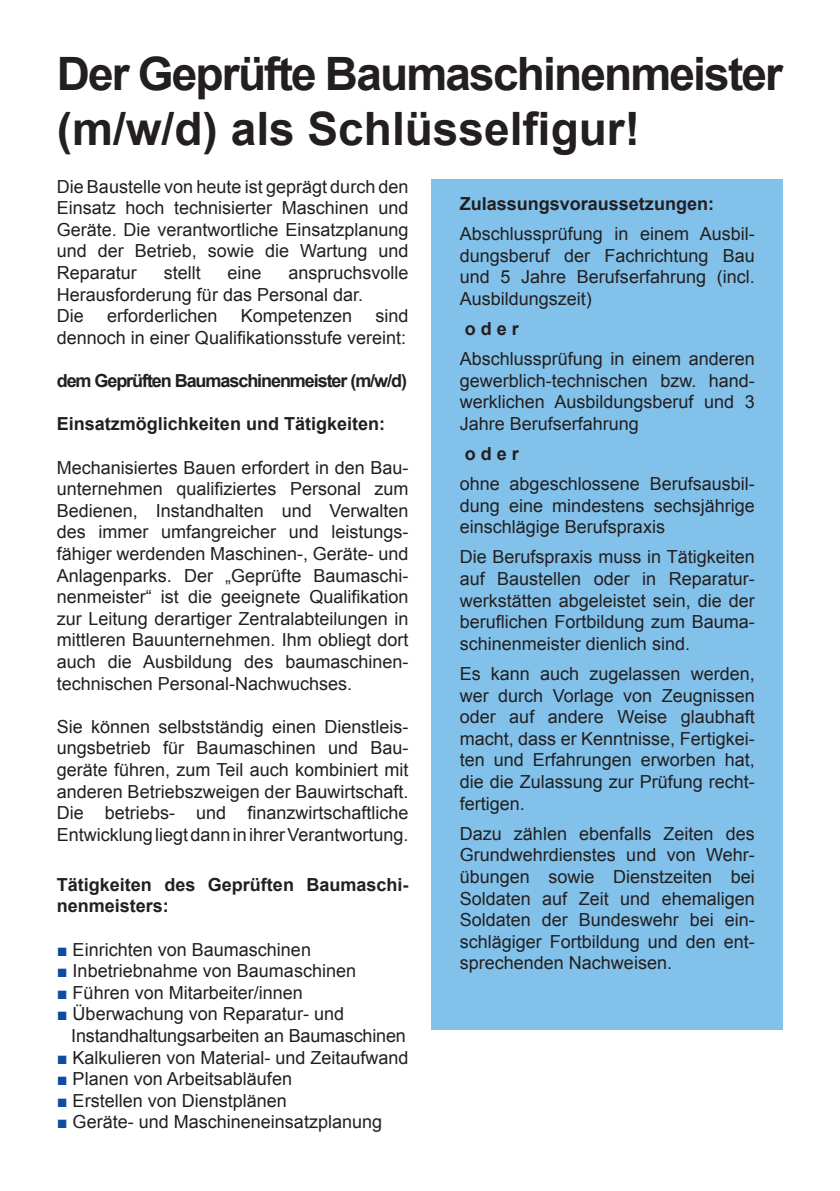
<style>
.page{position:relative;width:840px;height:1191px;background:#fff}
.page>*{position:absolute;margin:0;border:0;box-sizing:border-box;transform-origin:0 0}
.t1{font:700 46px/55.2px "Arial";letter-spacing:-.04em;color:#231f20}
.t2{font:18px/21.6px "Arial";color:#231f20;text-align:justify}
.t3{font:700 18px/21.6px "Arial";color:#231f20}
.t4{font:700 18px "Arial";letter-spacing:-.06em;color:#231f20}
.s1{color:#0d4da1}
</style>
<div class="page">
<div style="left:431px;top:179px;width:351px;height:851px;background:#82c1ea"></div>
<h1 class="t1" style="left:57px;top:48px;width:727px">Der Geprüfte Baumaschinenmeister (m/w/d) als Schlüsselfigur!</h1>
<p class="t2" style="left:57px;top:176px;width:353px">Die Baustelle von heute ist geprägt durch den Einsatz hoch technisierter Maschinen und Geräte. Die verantwortliche Einsatzplanung und der Betrieb, sowie die Wartung und Reparatur</p>
<p class="t2" style="left:57px;top:262px;width:353px;text-align:left;text-indent:231px">anspruchsvolle<br>Herausforderung für das Personal dar.<br>Die</p>
<p class="t2" style="left:164px;top:262px;width:39px">stellt</p>
<p class="t2" style="left:227px;top:262px;width:36px">eine</p>
<p class="t2" style="left:107px;top:305px;width:112px">erforderlichen</p>
<p class="t2" style="left:241px;top:305px;width:113px">Kompetenzen</p>
<p class="t2" style="left:57px;top:305px;width:353px;text-align:right">sind<br>dennoch in einer Qualifikationsstufe vereint:</p>
<p class="t4" style="left:57px;top:369px;width:351px">dem Geprüften Baumaschinenmeister (m/w/d)</p>
<p class="t3" style="left:57px;top:414px;width:330px">Einsatzmöglichkeiten und Tätigkeiten:</p>
<p class="t2" style="left:57px;top:456px;width:353px">Mechanisiertes Bauen erfordert in den Bau&shy;unternehmen qualifiziertes Personal zum Bedienen, Instandhalten und Verwalten des immer umfangreicher und leistungs&shy;fähiger werdenden Maschinen-, Geräte- und Anlagenparks. Der „Geprüfte Baumaschi&shy;nenmeister“ ist die geeignete Qualifikation zur Leitung derartiger Zentralabteilungen in mittleren Bauunternehmen. Ihm obliegt dort auch die Ausbildung des baumaschinen&shy;technischen Personal-Nachwuchses.</p>
<p class="t2" style="left:57px;top:716px;width:353px">Sie können selbstständig einen Dienstleis&shy;ungsbetrieb für Baumaschinen und Bau&shy;geräte führen, zum Teil auch kombiniert mit anderen Betriebszweigen der Bauwirtschaft.<br>Die betriebs- und finanzwirtschaftliche Entwicklung liegt dann in ihrer Verantwortung.</p>
<p class="t3" style="left:57px;top:874px;width:353px">Tätigkeiten des Geprüften Baumaschi&shy;nenmeisters:</p>
<p class="t2" style="left:57px;top:938px;width:255px"><span class="s1">■</span> Einrichten von Baumaschinen</p>
<p class="t2" style="left:57px;top:960px;width:301px"><span class="s1">■</span> Inbetriebnahme von Baumaschinen</p>
<p class="t2" style="left:57px;top:981px;width:247px"><span class="s1">■</span> Führen von Mitarbeiter/innen</p>
<p class="t2" style="left:71px;top:1003px;width:336px;text-indent:-14px"><span class="s1">■</span> Überwachung von Reparatur- und<br>Instandhaltungsarbeiten an Baumaschinen</p>
<p class="t2" style="left:57px;top:1046px;width:353px"><span class="s1">■</span> Kalkulieren von Material- und Zeitaufwand</p>
<p class="t2" style="left:57px;top:1068px;width:237px"><span class="s1">■</span> Planen von Arbeitsabläufen</p>
<p class="t2" style="left:57px;top:1089px;width:231px"><span class="s1">■</span> Erstellen von Dienstplänen</p>
<p class="t2" style="left:57px;top:1111px;width:327px"><span class="s1">■</span> Geräte- und Maschineneinsatzplanung</p>
<p class="t3" style="left:459px;top:193px;width:256px">Zulassungsvoraussetzungen:</p>
<p class="t2" style="left:459px;top:223px;width:296px">Abschlussprüfung in einem Ausbil&shy;dungsberuf der Fachrichtung Bau und 5 Jahre Berufserfahrung (incl.<br>Ausbildungszeit)</p>
<p class="t3" style="left:464px;top:318px;width:56px">o d e r</p>
<p class="t2" style="left:459px;top:348px;width:296px">Abschlussprüfung in einem anderen gewerblich-technischen bzw. hand&shy;werklichen Ausbildungsberuf und 3<br>Jahre Berufserfahrung</p>
<p class="t3" style="left:464px;top:443px;width:56px">o d e r</p>
<p class="t2" style="left:459px;top:473px;width:296px">ohne abgeschlossene Berufsausbil&shy;dung eine mindestens sechsjährige einschlägige Berufspraxis</p>
<p class="t2" style="left:459px;top:546px;width:296px">Die Berufspraxis muss in Tätigkeiten auf Baustellen oder in Reparatur&shy;werkstätten abgeleistet sein, die der beruflichen Fortbildung zum Bauma&shy;schinenmeister dienlich sind.</p>
<p class="t2" style="left:459px;top:663px;width:296px">Es kann auch zugelassen werden, wer durch Vorlage von Zeugnissen oder auf andere Weise glaubhaft macht, dass er Kenntnisse, Fertigkei&shy;ten und Erfahrungen erworben hat, die die Zulassung zur Prüfung recht&shy;fertigen.</p>
<p class="t2" style="left:459px;top:822px;width:296px">Dazu zählen ebenfalls Zeiten des Grundwehrdienstes und von Wehr&shy;übungen sowie Dienstzeiten bei Soldaten auf Zeit und ehemaligen Soldaten der Bundeswehr bei ein&shy;schlägiger Fortbildung und den ent&shy;sprechenden Nachweisen.</p>
</div>
